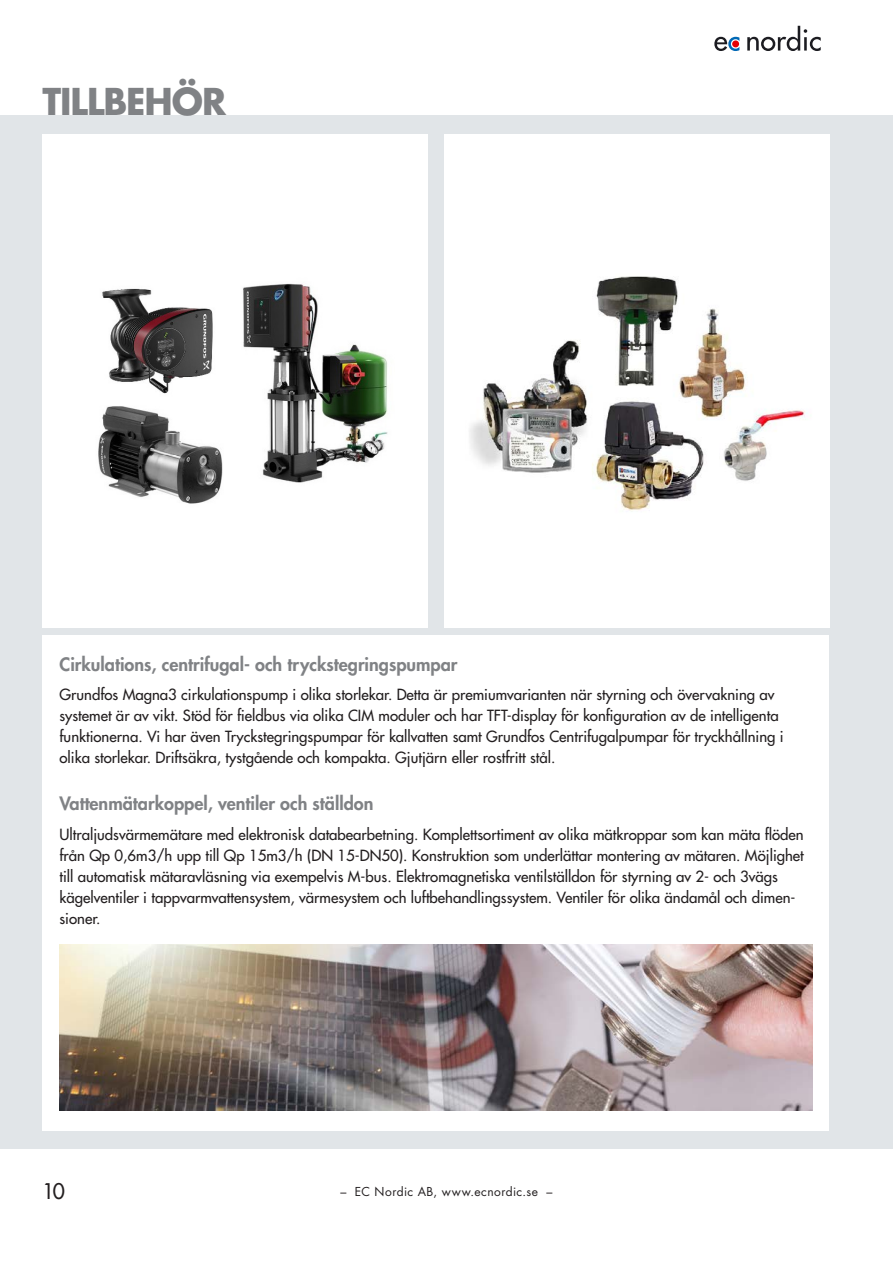
<style>
.page{position:relative;width:893px;height:1263px;background:#fff}
.page>*{position:absolute;margin:0;border:0;box-sizing:border-box;transform-origin:0 0}
.Produktsidrubrik{font:700 36px "Futura Std";letter-spacing:-.03em;color:#808285}
.t1{font:500 21px "Futura Std";color:#231f20}
.Rubrik{font:800 18px "Futura Std";color:#808285}
.Rubrik-2{font:500 15px/21px "Futura Std";color:#231f20}
.t2{font:12px "Futura Std";letter-spacing:.04em;color:#231f20}
</style>
<div class="page">
<div style="left:0;top:115px;width:893px;height:1033px;background:#e1e5e8"></div>
<div style="left:43px;top:636px;width:786px;height:495px;background:#fff"></div>
<svg style="left:714px;top:37px;width:25px;height:14px"></svg>
<svg style="left:747px;top:26px;width:74px;height:25px"></svg>
<div style="left:732px;top:40px;width:7px;height:7px;background:#e60004;border-radius:50%"></div>
<img style="left:43px;top:134px;width:384px;height:493px">
<img style="left:444px;top:134px;width:385px;height:493px">
<img style="left:60px;top:945px;width:752px;height:166px">
<p class="Produktsidrubrik" style="left:43px;top:77px;width:185px">TILLBEHÖR</p>
<p class="Rubrik" style="left:60px;top:653px;width:400px">Cirkulations, centrifugal- och tryckstegringspumpar</p>
<p class="Rubrik-2" style="left:60px;top:684px;width:726px">Grundfos Magna3 cirkulationspump i olika storlekar. Detta är premiumvarianten när styrning och övervakning av systemet är av vikt. Stöd för fieldbus via olika CIM moduler och har TFT-display för konfiguration av de intelligenta funktionerna. Vi har även Tryckstegringspumpar för kallvatten samt Grundfos Centrifugalpumpar för tryckhållning i olika storlekar. Driftsäkra, tystgående och kompakta. Gjutjärn eller rostfritt stål.</p>
<p class="Rubrik" style="left:60px;top:792px;width:315px">Vattenmätarkoppel, ventiler och ställdon</p>
<p class="Rubrik-2" style="left:60px;top:824px;width:746px">Ultraljudsvärmemätare med elektronisk databearbetning. Komplettsortiment av olika mätkroppar som kan mäta flöden från Qp 0,6m3/h upp till Qp 15m3/h (DN 15-DN50). Konstruktion som underlättar montering av mätaren. Möjlighet till automatisk mätaravläsning via exempelvis M-bus. Elektromagnetiska ventilställdon för styrning av 2- och 3vägs kägelventiler i tappvarmvattensystem, värmesystem och luftbehandlingssystem. Ventiler för olika ändamål och dimen&shy;sioner.</p>
<h2 class="t1" style="left:43px;top:1178px;width:24px">10</h2>
<p class="t2" style="left:340px;top:1183px;width:214px">– EC Nordic AB, www.ecnordic.se –</p>
</div>
